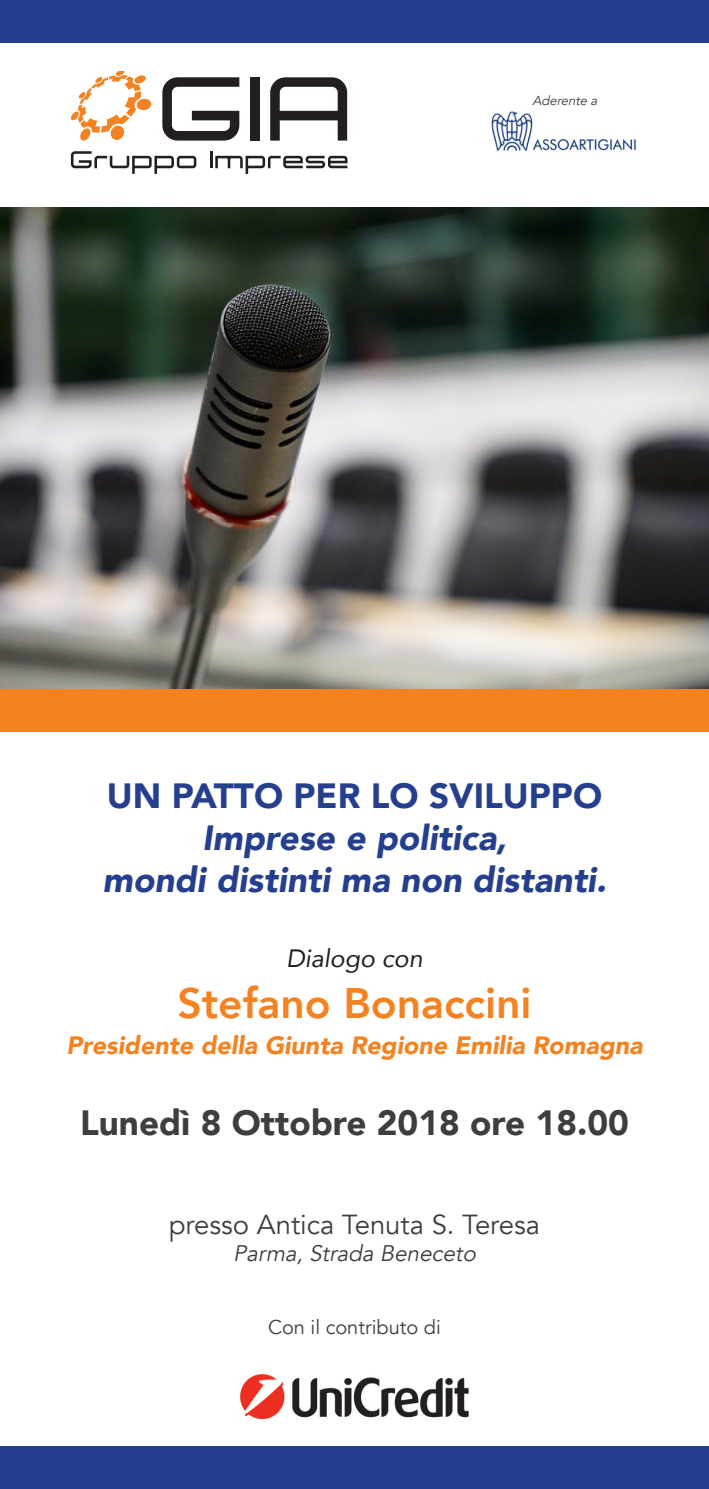
<style>
.page{position:relative;width:709px;height:1489px;background:#fff}
.page>*{position:absolute;margin:0;border:0;box-sizing:border-box;transform-origin:0 0}
.t1{font:800 42.5px "Avenir";color:#f58220}
.t2{font:italic 900 35px "Avenir";color:#253f8e}
.t3{font:900 35px "Avenir";color:#3e3e3f}
.t4{font:900 35px "Avenir";color:#253f8e}
.t5{font:27.5px "Avenir";color:#3e3e3f}
.t6{font:italic 900 25px "Avenir";color:#f58220}
.t7{font:italic 25px "Avenir";color:#231f20}
.t8{font:italic 22.5px "Avenir";color:#3e3e3f}
.t9{font:20px "Avenir";color:#3e3e3f}
.t10{font:italic 13px "Avenir";color:#3e3e3f}
</style>
<div class="page">
<img style="left:492px;top:111px;width:145px;height:42px">
<div style="left:0;top:1446px;width:709px;height:42px;background:#253f8e"></div>
<div style="left:0;top:0;width:709px;height:43px;background:#253f8e"></div>
<div style="left:0;top:688px;width:709px;height:43px;background:#f58220"></div>
<svg style="left:71px;top:71px;width:80px;height:70px"></svg>
<div style="left:250px;top:77px;width:9px;height:64px;background:#231f20"></div>
<svg style="left:162px;top:77px;width:77px;height:64px"></svg>
<svg style="left:270px;top:77px;width:77px;height:64px"></svg>
<svg style="left:71px;top:151px;width:125px;height:23px"></svg>
<svg style="left:210px;top:151px;width:137px;height:23px"></svg>
<img style="left:0;top:207px;width:709px;height:481px">
<img style="left:241px;top:1374px;width:227px;height:43px">
<p class="t10" style="left:532px;top:93px;width:69px">Aderente a</p>
<p class="t4" style="left:107px;top:765px;width:497px">UN PATTO PER LO SVILUPPO</p>
<p class="t2" style="left:202px;top:808px;width:306px">Imprese e politica,</p>
<p class="t2" style="left:103px;top:850px;width:505px">mondi distinti ma non distanti.</p>
<p class="t7" style="left:286px;top:942px;width:138px">Dialogo con</p>
<p class="t1" style="left:177px;top:969px;width:356px">Stefano Bonaccini</p>
<p class="t6" style="left:66px;top:1024px;width:577px">Presidente della Giunta Regione Emilia Romagna</p>
<p class="t3" style="left:80px;top:1092px;width:550px">Lunedì 8 Ottobre 2018 ore 18.00</p>
<p class="t5" style="left:169px;top:1207px;width:373px">presso Antica Tenuta S. Teresa</p>
<p class="t8" style="left:233px;top:1239px;width:249px">Parma, Strada Beneceto</p>
<p class="t9" style="left:268px;top:1314px;width:174px">Con il contributo di</p>
</div>
